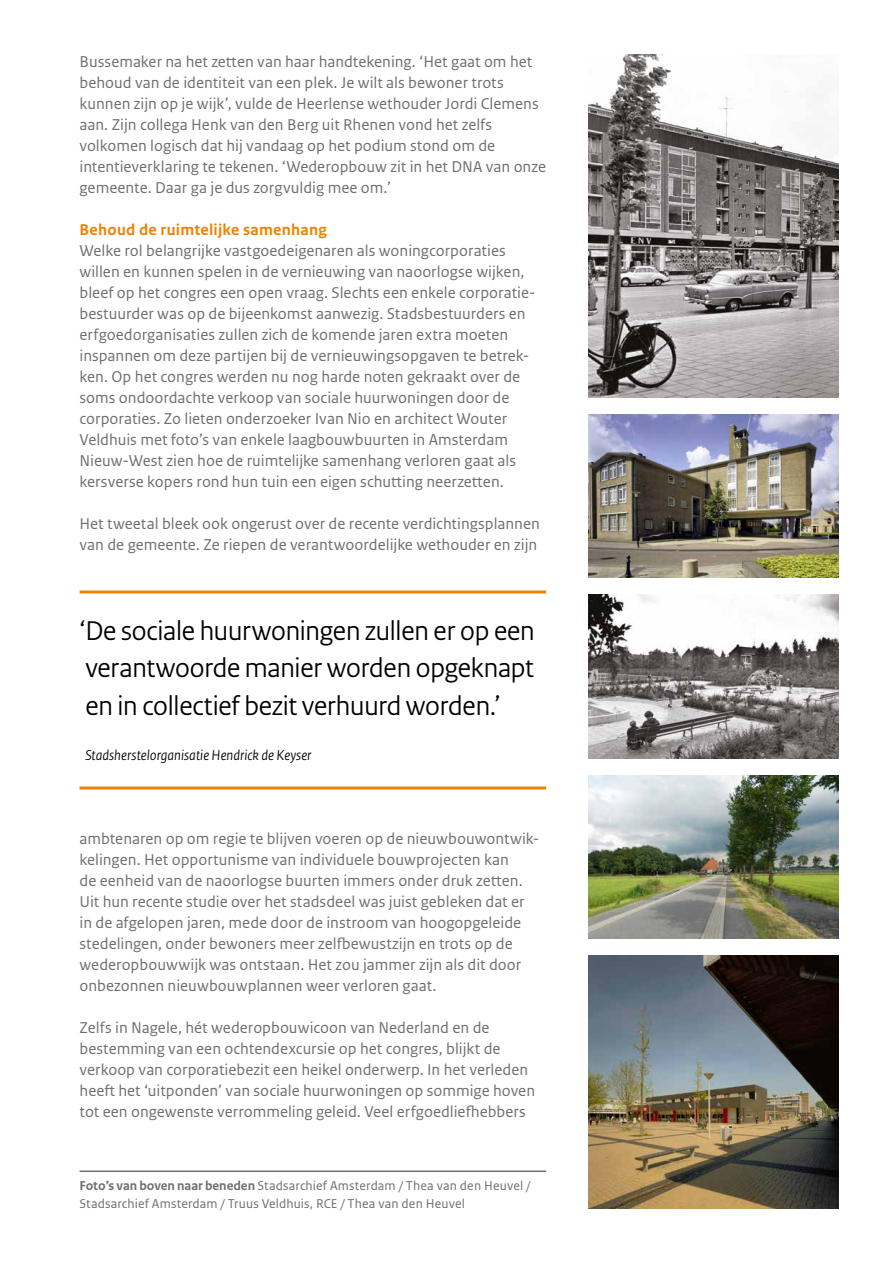
<style>
.page{position:relative;width:893px;height:1263px;background:#fff}
.page>*{position:absolute;margin:0;border:0;box-sizing:border-box;transform-origin:0 0}
.t1{font:28.5px/37.5px "Rijksoverheid Sans Heading";letter-spacing:-.005em;color:#000;text-align:justify}
.t2{font:16.5px/21px "Rijksoverheid Sans Text";color:#706f6f}
.t3{font:700 16.5px "Rijksoverheid Sans Text";letter-spacing:.015em;color:#f08100}
.t4{font:italic 15px "Rijksoverheid Sans Heading";letter-spacing:.005em;color:#000}
.t5{font:13.5px/18px "Rijksoverheid Sans Text";letter-spacing:.01em;color:#706f6f}
.s1{font-weight:700}
</style>
<div class="page">
<img style="left:589px;top:595px;width:250px;height:163px">
<img style="left:589px;top:415px;width:250px;height:163px">
<img style="left:589px;top:775px;width:250px;height:163px">
<img style="left:589px;top:955px;width:250px;height:254px">
<img style="left:589px;top:54px;width:250px;height:344px">
<hr style="left:80px;top:1170px;width:466px;height:2px;background:#706f6f">
<hr style="left:80px;top:590px;width:466px;height:3px;background:#f08100">
<hr style="left:80px;top:786px;width:466px;height:3px;background:#f08100">
<p class="t2" style="left:80px;top:51px;width:468px">Bussemaker na het zetten van haar handtekening. ‘Het gaat om het behoud van de identiteit van een plek. Je wilt als bewoner trots kunnen zijn op je wijk’, vulde de Heerlense wethouder Jordi Clemens aan. Zijn collega Henk van den Berg uit Rhenen vond het zelfs volkomen logisch dat hij vandaag op het podium stond om de intentieverklaring te tekenen. ‘Wederopbouw zit in het DNA van onze gemeente. Daar ga je dus zorgvuldig mee om.’</p>
<p class="t3" style="left:80px;top:220px;width:249px">Behoud de ruimtelijke samenhang</p>
<p class="t2" style="left:80px;top:240px;width:458px">Welke rol belangrijke vastgoedeigenaren als woningcorporaties willen en kunnen spelen in de vernieuwing van naoorlogse wijken, bleef op het congres een open vraag. Slechts een enkele corporatie&shy;bestuurder was op de bijeenkomst aanwezig. Stadsbestuurders en erfgoedorganisaties zullen zich de komende jaren extra moeten inspannen om deze partijen bij de vernieuwingsopgaven te betrek&shy;ken. Op het congres werden nu nog harde noten gekraakt over de soms ondoordachte verkoop van sociale huurwoningen door de corporaties. Zo lieten onderzoeker Ivan Nio en architect Wouter Veldhuis met foto’s van enkele laagbouwbuurten in Amsterdam Nieuw-West zien hoe de ruimtelijke samenhang verloren gaat als kersverse kopers rond hun tuin een eigen schutting neerzetten.</p>
<p class="t2" style="left:80px;top:513px;width:462px">Het tweetal bleek ook ongerust over de recente verdichtingsplannen van de gemeente. Ze riepen de verantwoordelijke wethouder en zijn</p>
<h1 class="t1" style="left:80px;top:612px;width:457px">‘De sociale huurwoningen zullen er op een verantwoorde manier worden opgeknapt en in collectief bezit verhuurd worden.’</h1>
<p class="t4" style="left:85px;top:746px;width:228px">Stadsherstelorganisatie Hendrick de Keyser</p>
<p class="t2" style="left:80px;top:828px;width:461px">ambtenaren op om regie te blijven voeren op de nieuwbouwontwik&shy;kelingen. Het opportunisme van individuele bouwprojecten kan<br>de eenheid van de naoorlogse buurten immers onder druk zetten.<br>Uit hun recente studie over het stadsdeel was juist gebleken dat er in de afgelopen jaren, mede door de instroom van hoogopgeleide stedelingen, onder bewoners meer zelfbewustzijn en trots op de wederopbouwwijk was ontstaan. Het zou jammer zijn als dit door onbezonnen nieuwbouwplannen weer verloren gaat.</p>
<p class="t2" style="left:80px;top:1017px;width:457px">Zelfs in Nagele, hét wederopbouwicoon van Nederland en de bestemming van een ochtendexcursie op het congres, blijkt de verkoop van corporatiebezit een heikel onderwerp. In het verleden heeft het ‘uitponden’ van sociale huurwoningen op sommige hoven tot een ongewenste verrommeling geleid. Veel erfgoedliefhebbers</p>
<p class="t5" style="left:80px;top:1176px;width:452px"><span class="s1">Foto’s van boven naar beneden</span> Stadsarchief Amsterdam / Thea van den Heuvel /<br>Stadsarchief Amsterdam / Truus Veldhuis, RCE / Thea van den Heuvel</p>
</div>
